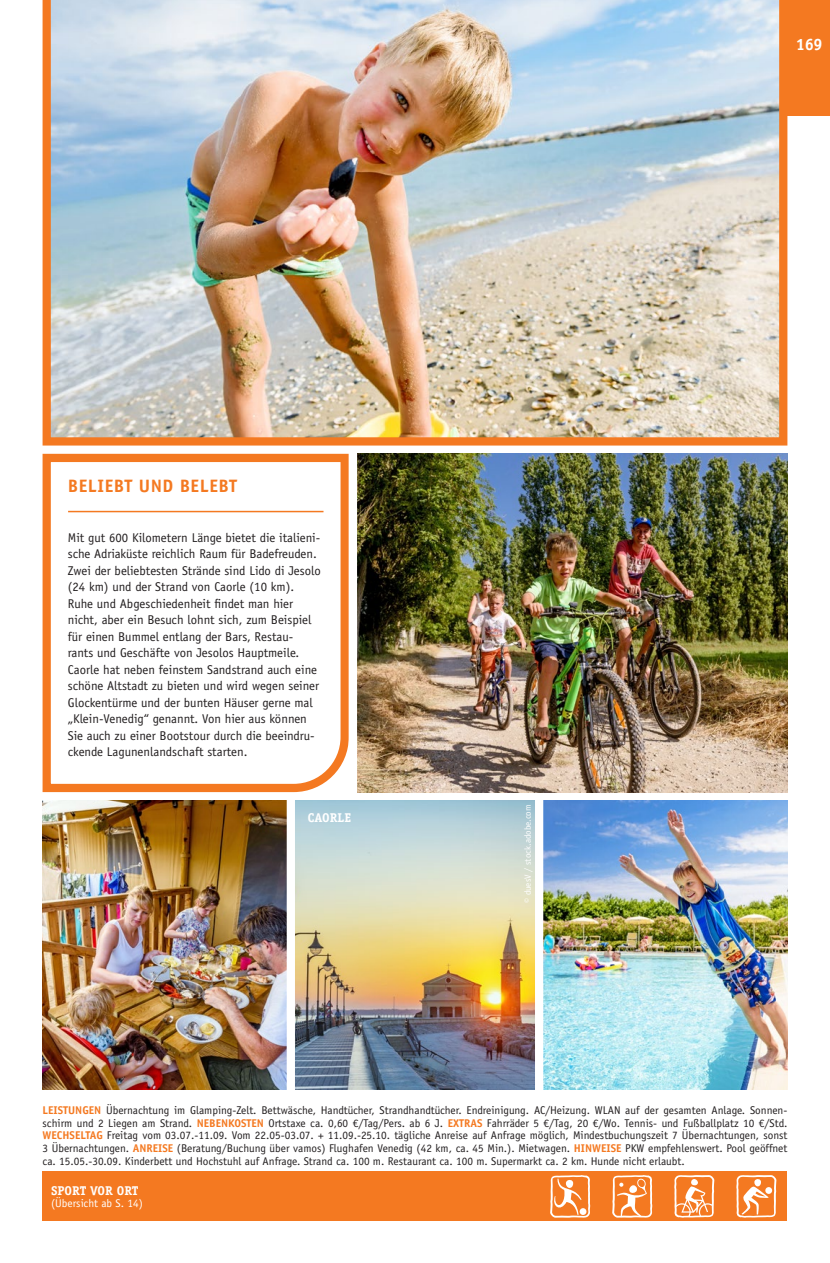
<style>
.page{position:relative;width:830px;height:1263px;background:#fff}
.page>*{position:absolute;margin:0;border:0;box-sizing:border-box;transform-origin:0 0}
.t1{font:700 18px "Officina Sans Std";letter-spacing:.03em;color:#f47921}
.t2{font:700 16.5px "Officina Sans Std";color:#fff}
.t3{font:12.75px/16.5px "Officina Sans Std";color:#231f20}
.t4{font:700 12.75px "Officina Serif Std";color:#fff}
.t5{font:11.25px/12.8px "Officina Sans Std";color:#231f20;text-align:justify}
.t6{font:11.25px "Officina Sans Std";color:#fff}
.t7{font:9px "Officina Sans Std";color:#fff}
.s1{font-weight:700;color:#f47921}
</style>
<div class="page">
<div style="left:787px;top:0;width:42px;height:116px;background:#f47921"></div>
<img style="left:43px;top:0;width:744px;height:446px">
<img style="left:357px;top:454px;width:430px;height:338px">
<img style="left:43px;top:800px;width:744px;height:289px">
<svg style="left:42px;top:453px;width:306px;height:340px"></svg>
<div style="left:286px;top:796px;width:9px;height:299px;background:#fff"></div>
<div style="left:534px;top:796px;width:9px;height:298px;background:#fff"></div>
<hr style="left:68px;top:511px;width:255px;height:1px;background:#f47921">
<div style="left:43px;top:1172px;width:744px;height:49px;background:#f47921"></div>
<svg style="left:674px;top:1175px;width:40px;height:43px"></svg>
<svg style="left:612px;top:1175px;width:40px;height:43px"></svg>
<svg style="left:736px;top:1175px;width:40px;height:43px"></svg>
<svg style="left:550px;top:1175px;width:40px;height:43px"></svg>
<h2 class="t2" style="left:795px;top:34px;width:28px">169</h2>
<h1 class="t1" style="left:68px;top:475px;width:171px">BELIEBT UND BELEBT</h1>
<p class="t3" style="left:68px;top:529px;width:254px">Mit gut 600 Kilometern Länge bietet die italieni&shy;sche Adriaküste reichlich Raum für Badefreuden.<br>Zwei der beliebtesten Strände sind Lido di Jesolo (24 km) und der Strand von Caorle (10 km).<br>Ruhe und Abgeschiedenheit findet man hier nicht, aber ein Besuch lohnt sich, zum Beispiel für einen Bummel entlang der Bars, Restau&shy;rants und Geschäfte von Jesolos Hauptmeile.<br>Caorle hat neben feinstem Sandstrand auch eine schöne Altstadt zu bieten und wird wegen seiner Glockentürme und der bunten Häuser gerne mal „Klein-Venedig“ genannt. Von hier aus können Sie auch zu einer Bootstour durch die beeindru&shy;ckende Lagunenlandschaft starten.</p>
<p class="t4" style="left:307px;top:810px;width:45px">CAORLE</p>
<p class="t7" style="left:522px;top:903px;width:100px;rotate:-90deg">© duesV / stock.adobe.com</p>
<p class="t5" style="left:43px;top:1103px;width:746px"><span class="s1">LEISTUNGEN</span> Übernachtung im Glamping-Zelt. Bettwäsche, Handtücher, Strandhandtücher. Endreinigung. AC/Heizung. WLAN auf der gesamten Anlage. Sonnen&shy;schirm und 2 Liegen am Strand. <span class="s1">NEBENKOSTEN</span> Ortstaxe ca. 0,60 €/Tag/Pers. ab 6 J. <span class="s1">EXTRAS</span> Fahrräder 5 €/Tag, 20 €/Wo. Tennis- und Fußballplatz 10 €/Std.<br><span class="s1">WECHSELTAG</span> Freitag vom 03.07.-11.09. Vom 22.05-03.07. + 11.09.-25.10. tägliche Anreise auf Anfrage möglich, Mindestbuchungszeit 7 Übernachtungen, sonst 3 Übernachtungen. <span class="s1">ANREISE</span> (Beratung/Buchung über vamos) Flughafen Venedig (42 km, ca. 45 Min.). Mietwagen. <span class="s1">HINWEISE</span> PKW empfehlenswert. Pool geöffnet ca. 15.05.-30.09. Kinderbett und Hochstuhl auf Anfrage. Strand ca. 100 m. Restaurant ca. 100 m. Supermarkt ca. 2 km. Hunde nicht erlaubt.</p>
<p class="t4" style="left:51px;top:1182px;width:89px">SPORT VOR ORT</p>
<p class="t6" style="left:51px;top:1197px;width:93px">(Übersicht ab S. 14)</p>
</div>
